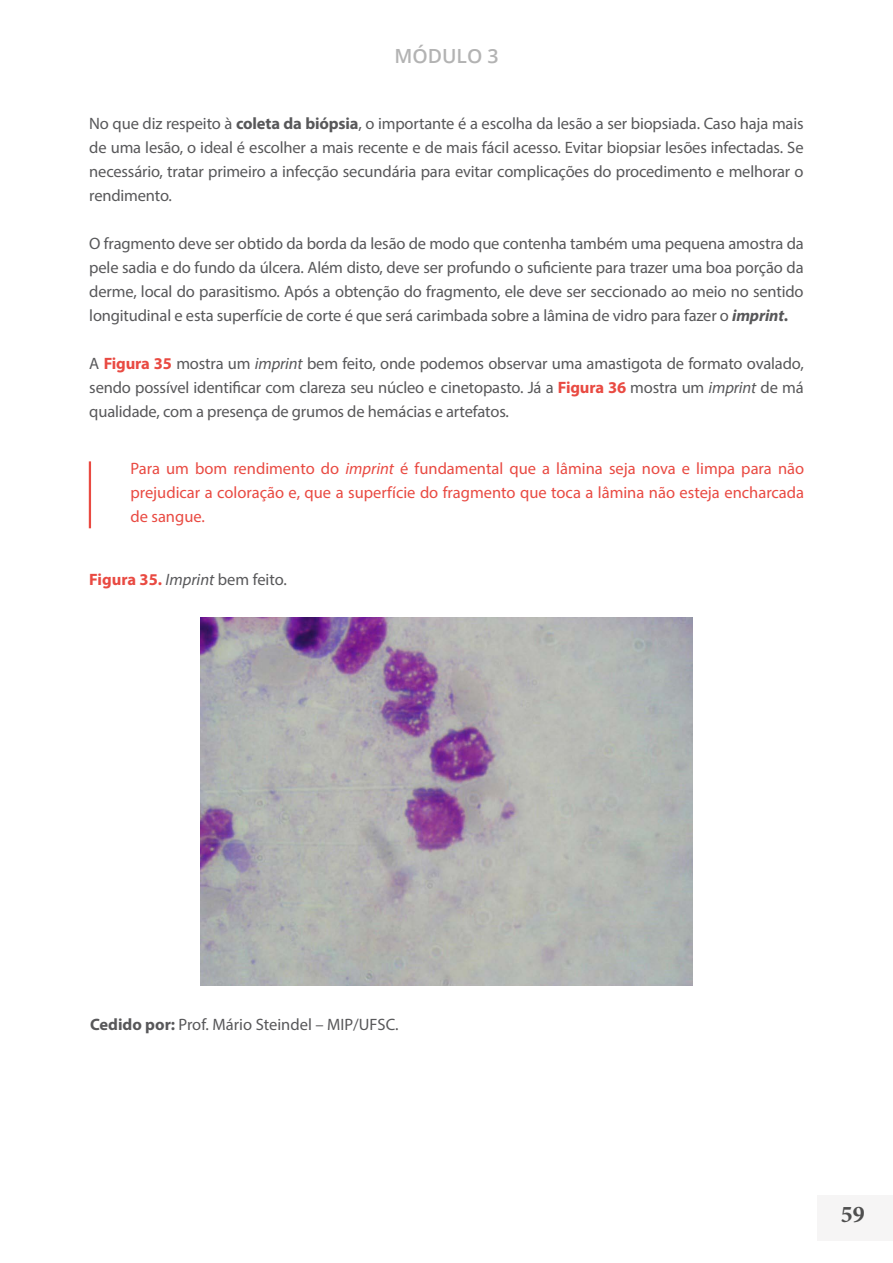
<style>
.page{position:relative;width:893px;height:1263px;background:#fff}
.page>*{position:absolute;margin:0;border:0;box-sizing:border-box;transform-origin:0 0}
.t1{font:700 24px "Minion Pro";color:#4f4f4f}
.t2{font:600 19.5px "Open Sans";color:#b3b3b3}
.t3{font:16.5px/24px "Myriad Pro";letter-spacing:-.01em;color:#58585a;text-align:justify}
.t4{font:16.5px/24px "Myriad Pro";color:#e94a42;text-align:justify}
.t5{font:700 16.5px "Myriad Pro";color:#e94a42}
.s1{font-weight:700}
.s2{font-weight:700;font-style:italic}
.s3{font-weight:700;color:#e94a42}
.s4{font-style:italic}
.s5{font-weight:400;font-style:italic;color:#58585a}
.s6{font-weight:400;color:#58585a}
</style>
<div class="page">
<div style="left:818px;top:1195px;width:75px;height:45px;background:#f6f5f5"></div>
<hr style="left:89px;top:461px;width:2px;height:67px;background:#e94a42">
<img style="left:201px;top:617px;width:491px;height:368px">
<p class="t2" style="left:394px;top:42px;width:106px">MÓDULO 3</p>
<p class="t3" style="left:89px;top:111px;width:716px">No que diz respeito à <span class="s1">coleta da biópsia</span>, o importante é a escolha da lesão a ser biopsiada. Caso haja mais de uma lesão, o ideal é escolher a mais recente e de mais fácil acesso. Evitar biopsiar lesões infectadas. Se necessário, tratar primeiro a infecção secundária para evitar complicações do procedimento e melhorar o rendimento.</p>
<p class="t3" style="left:89px;top:231px;width:716px">O fragmento deve ser obtido da borda da lesão de modo que contenha também uma pequena amostra da pele sadia e do fundo da úlcera. Além disto, deve ser profundo o suficiente para trazer uma boa porção da derme, local do parasitismo. Após a obtenção do fragmento, ele deve ser seccionado ao meio no sentido longitudinal e esta superfície de corte é que será carimbada sobre a lâmina de vidro para fazer o <span class="s2">imprint</span><span class="s1">.</span></p>
<p class="t3" style="left:89px;top:351px;width:716px">A <span class="s3">Figura 35</span> mostra um <span class="s4">imprint</span> bem feito, onde podemos observar uma amastigota de formato ovalado, sendo possível identificar com clareza seu núcleo e cinetopasto. Já a <span class="s3">Figura 36</span> mostra um <span class="s4">imprint</span> de má qualidade, com a presença de grumos de hemácias e artefatos.</p>
<p class="t4" style="left:130px;top:456px;width:675px">Para um bom rendimento do <span class="s4">imprint</span> é fundamental que a lâmina seja nova e limpa para não prejudicar a coloração e, que a superfície do fragmento que toca a lâmina não esteja encharcada de sangue.</p>
<p class="t5" style="left:89px;top:569px;width:199px">Figura 35. <span class="s5">Imprint</span> <span class="s6">bem feito.</span></p>
<p class="t3" style="left:90px;top:1012px;width:310px"><span class="s1">Cedido por:</span> Prof. Mário Steindel – MIP/UFSC.</p>
<h1 class="t1" style="left:841px;top:1197px;width:25px">59</h1>
</div>
